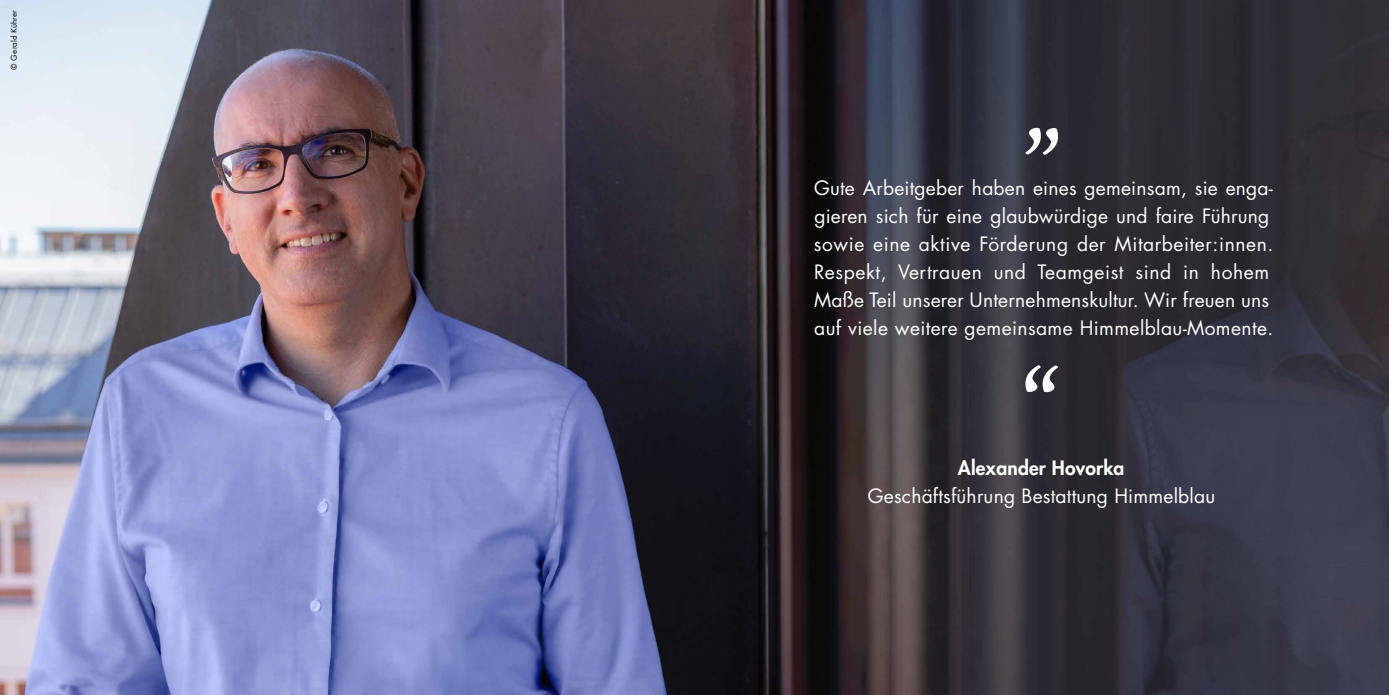
<style>
.page{position:relative;width:1389px;height:695px;background:#fff}
.page>*{position:absolute;margin:0;border:0;box-sizing:border-box;transform-origin:0 0}
.t1{font:19.25px/28px "Futura LT Pro";letter-spacing:.01em;color:#fff}
.t2{font:800 19.25px "Futura LT Pro";letter-spacing:.01em;color:#fff}
.t3{font:8.75px "Futura PT";letter-spacing:.02em;color:#000}
</style>
<div class="page">
<img style="left:0;top:0;width:1389px;height:694px">
<svg style="left:1025px;top:128px;width:33px;height:27px"></svg>
<svg style="left:1025px;top:365px;width:33px;height:27px"></svg>
<p class="t3" style="left:10px;top:69px;width:61px;rotate:-90deg">© Gerald Kührer</p>
<p class="t1" style="left:814px;top:174px;width:461px">Gute Arbeitgeber haben eines gemeinsam, sie enga&shy;gieren sich für eine glaubwürdige und faire Führung sowie eine aktive Förderung der Mitarbeiter:innen.<br>Respekt, Vertrauen und Teamgeist sind in hohem Maße Teil unserer Unternehmenskultur. Wir freuen uns auf viele weitere gemeinsame Himmelblau-Momente.</p>
<p class="t2" style="left:958px;top:459px;width:168px">Alexander Hovorka</p>
<p class="t1" style="left:868px;top:482px;width:349px">Geschäftsführung Bestattung Himmelblau</p>
</div>
